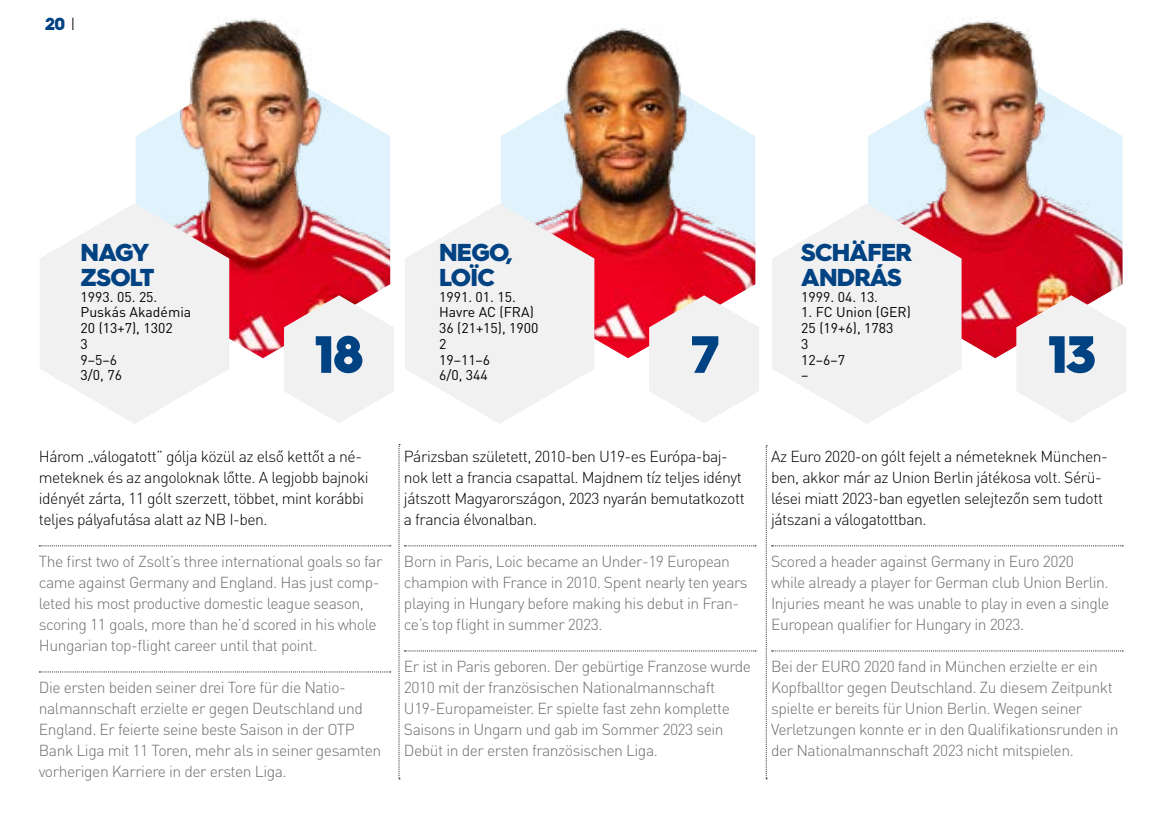
<style>
.page{position:relative;width:1166px;height:819px;background:#fff}
.page>*{position:absolute;margin:0;border:0;box-sizing:border-box;transform-origin:0 0}
.t1{font:900 52.5px "Hurme Geometric Sans 4";color:#004282}
.t2{font:900 24.5px/24.5px "Hurme Geometric Sans 4";letter-spacing:-.03em;color:#004282}
.t3{font:900 17.5px "Hurme Geometric Sans 4";color:#004282}
.t4{font:300 15.75px/21px "DIN Pro";letter-spacing:-.03em;color:#6d6e71}
.t5{font:300 15.75px/21px "DIN Pro";letter-spacing:-.03em;color:#000}
.t6{font:14px/15.8px "DIN Pro";color:#000}
.s1{font-weight:300;color:#000}
</style>
<div class="page">
<img style="left:136px;top:102px;width:254px;height:256px">
<img style="left:190px;top:18px;width:142px;height:103px">
<img style="left:501px;top:102px;width:254px;height:256px">
<img style="left:555px;top:28px;width:142px;height:93px">
<img style="left:868px;top:102px;width:254px;height:256px">
<img style="left:922px;top:18px;width:142px;height:103px">
<svg style="left:40px;top:203px;width:189px;height:221px;fill:#f1f1f2"></svg>
<svg style="left:405px;top:203px;width:189px;height:221px;fill:#f1f1f2"></svg>
<svg style="left:772px;top:203px;width:189px;height:221px;fill:#f1f1f2"></svg>
<svg style="left:284px;top:295px;width:110px;height:128px"></svg>
<svg style="left:649px;top:295px;width:110px;height:128px"></svg>
<svg style="left:1016px;top:295px;width:110px;height:128px"></svg>
<svg style="left:39px;top:545px;width:352px;height:1px"></svg>
<svg style="left:39px;top:671px;width:352px;height:1px"></svg>
<svg style="left:399px;top:444px;width:357px;height:335px"></svg>
<svg style="left:766px;top:445px;width:357px;height:334px"></svg>
<p class="t3" style="left:45px;top:11px;width:32px">20 <span class="s1">I</span></p>
<h2 class="t2" style="left:81px;top:240px;width:75px">NAGY<br>ZSOLT</h2>
<p class="t6" style="left:81px;top:288px;width:112px">1993. 05. 25.<br>Puskás Akadémia<br>20 (13+7), 1302<br>3<br>9–5–6<br>3/0, 76</p>
<h2 class="t2" style="left:801px;top:240px;width:112px">SCHÄFER<br>ANDRÁS</h2>
<p class="t6" style="left:801px;top:288px;width:78px">1999. 04. 13.</p>
<p class="t6" style="left:801px;top:304px;width:111px">1. FC Union (GER)<br>25 (19+6), 1783<br>3<br>12–6–7<br>–</p>
<h2 class="t2" style="left:439px;top:240px;width:75px">NEGO,<br>LOÏC</h2>
<p class="t6" style="left:439px;top:288px;width:101px">1991. 01. 15.<br>Havre AC (FRA)<br>36 (21+15), 1900<br>2<br>19–11–6<br>6/0, 344</p>
<h1 class="t1" style="left:314px;top:317px;width:51px">18</h1>
<h1 class="t1" style="left:691px;top:317px;width:30px">7</h1>
<h1 class="t1" style="left:1047px;top:317px;width:50px">13</h1>
<p class="t5" style="left:39px;top:445px;width:331px">Három „válogatott” gólja közül az első kettőt a né&shy;meteknek és az angoloknak lőtte. A legjobb bajnoki idényét zárta, 11 gólt szerzett, többet, mint korábbi teljes pályafutása alatt az NB I-ben.</p>
<p class="t4" style="left:39px;top:550px;width:345px">The first two of Zsolt’s three international goals so far came against Germany and England. Has just comp&shy;leted his most productive domestic league season, scoring 11 goals, more than he’d scored in his whole Hungarian top-flight career until that point.</p>
<p class="t4" style="left:39px;top:676px;width:344px">Die ersten beiden seiner drei Tore für die Natio&shy;nalmannschaft erzielte er gegen Deutschland und England. Er feierte seine beste Saison in der OTP Bank Liga mit 11 Toren, mehr als in seiner gesamten vorherigen Karriere in der ersten Liga.</p>
<p class="t5" style="left:404px;top:445px;width:342px">Párizsban született, 2010-ben U19-es Európa-baj&shy;nok lett a francia csapattal. Majdnem tíz teljes idényt játszott Magyarországon, 2023 nyarán bemutatkozott a francia élvonalban.</p>
<p class="t4" style="left:404px;top:550px;width:345px">Born in Paris, Loic became an Under-19 European champion with France in 2010. Spent nearly ten years playing in Hungary before making his debut in Fran&shy;ce’s top flight in summer 2023.</p>
<p class="t4" style="left:404px;top:655px;width:349px">Er ist in Paris geboren. Der gebürtige Franzose wurde 2010 mit der französischen Nationalmannschaft U19-Europameister. Er spielte fast zehn komplette Saisons in Ungarn und gab im Sommer 2023 sein Debüt in der ersten französischen Liga.</p>
<p class="t5" style="left:771px;top:445px;width:338px">Az Euro 2020-on gólt fejelt a németeknek München&shy;ben, akkor már az Union Berlin játékosa volt. Sérü&shy;lései miatt 2023-ban egyetlen selejtezőn sem tudott játszani a válogatottban.</p>
<p class="t4" style="left:771px;top:550px;width:340px">Scored a header against Germany in Euro 2020 while already a player for German club Union Berlin.<br>Injuries meant he was unable to play in even a single European qualifier for Hungary in 2023.</p>
<p class="t4" style="left:771px;top:655px;width:349px">Bei der EURO 2020 fand in München erzielte er ein Kopfballtor gegen Deutschland. Zu diesem Zeitpunkt spielte er bereits für Union Berlin. Wegen seiner Verletzungen konnte er in den Qualifikationsrunden in der Nationalmannschaft 2023 nicht mitspielen.</p>
</div>
